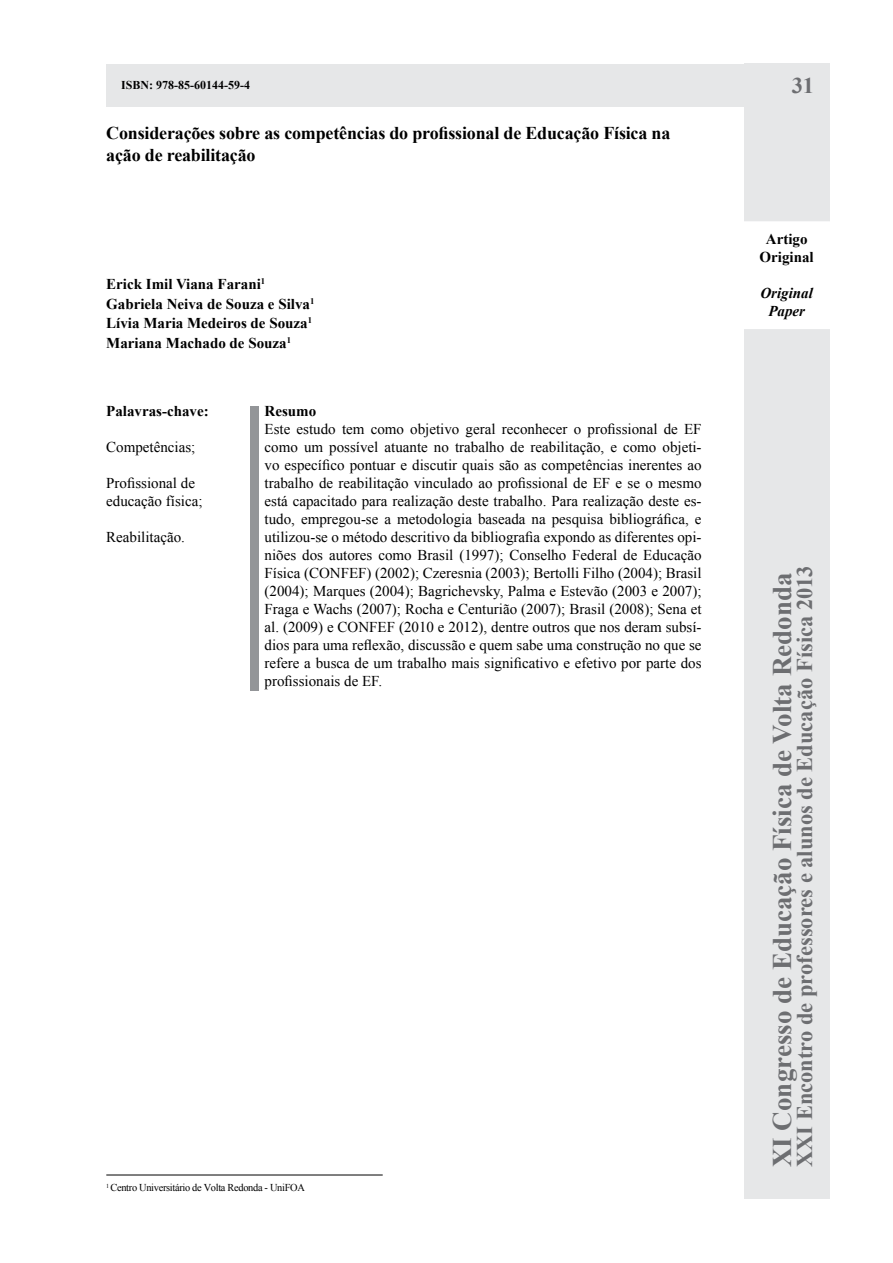
<style>
.page{position:relative;width:893px;height:1263px;background:#fff}
.page>*{position:absolute;margin:0;border:0;box-sizing:border-box;transform-origin:0 0}
.t1{font:700 27px "Times New Roman";color:#6d6e71}
.t2{font:700 22.5px "Times New Roman";color:#6d6e71}
.TÍTULOS{font:700 18px/21.6px "Times New Roman";letter-spacing:-.01em;color:#000}
.RESUMO{font:15px/18px "Times New Roman";color:#000;text-align:justify}
.AUTOR{font:700 15px "Times New Roman";color:#000}
.palavras_chave{font:15px/18px "Times New Roman";color:#000}
.palavras_chave-2{font:700 15px "Times New Roman";color:#000}
.t3{font:italic 700 15px "Times New Roman";color:#000}
.RESUMO-2{font:700 15px "Times New Roman";color:#000}
.AUTOR-2{font:700 12px "Times New Roman";color:#000}
.NOTA_RODAPE{font:10.5px "Times New Roman";letter-spacing:-.03em;color:#000}
</style>
<div class="page">
<div style="left:744px;top:64px;width:85px;height:1135px;background:#e6e7e8"></div>
<div style="left:250px;top:406px;width:8px;height:285px;background:#939598"></div>
<div style="left:106px;top:64px;width:648px;height:42px;background:#e6e7e8"></div>
<div style="left:744px;top:222px;width:85px;height:106px;background:#fff"></div>
<div style="left:743px;top:221px;width:87px;height:108px;border:2px solid #fff"></div>
<hr style="left:106px;top:1174px;width:277px;height:1px;background:#000">
<p class="AUTOR-2" style="left:121px;top:77px;width:130px">ISBN: 978-85-60144-59-4</p>
<p class="TÍTULOS" style="left:106px;top:122px;width:566px">Considerações sobre as competências do profissional de Educação Física na ação de reabilitação</p>
<p class="AUTOR" style="left:106px;top:273px;width:160px">Erick Imil Viana Farani<sup>1</sup></p>
<p class="AUTOR" style="left:106px;top:293px;width:210px">Gabriela Neiva de Souza e Silva<sup>1</sup></p>
<p class="AUTOR" style="left:106px;top:313px;width:207px">Lívia Maria Medeiros de Souza<sup>1</sup></p>
<p class="AUTOR" style="left:106px;top:333px;width:186px">Mariana Machado de Souza<sup>1</sup></p>
<p class="palavras_chave-2" style="left:106px;top:401px;width:104px">Palavras-chave:</p>
<p class="palavras_chave" style="left:106px;top:438px;width:91px">Competências;</p>
<p class="palavras_chave" style="left:106px;top:474px;width:98px">Profissional de educação física;</p>
<p class="palavras_chave" style="left:106px;top:528px;width:80px">Reabilitação.</p>
<p class="RESUMO-2" style="left:265px;top:401px;width:53px">Resumo</p>
<p class="RESUMO" style="left:265px;top:420px;width:439px">Este estudo tem como objetivo geral reconhecer o profissional de EF como um possível atuante no trabalho de reabilitação, e como objeti&shy;vo específico pontuar e discutir quais são as competências inerentes ao trabalho de reabilitação vinculado ao profissional de EF e se o mesmo está capacitado para realização deste trabalho. Para realização deste es&shy;tudo, empregou-se a metodologia baseada na pesquisa bibliográfica, e utilizou-se o método descritivo da bibliografia expondo as diferentes opi&shy;niões dos autores como Brasil (1997); Conselho Federal de Educação Física (CONFEF) (2002); Czeresnia (2003); Bertolli Filho (2004); Brasil (2004); Marques (2004); Bagrichevsky, Palma e Estevão (2003 e 2007); Fraga e Wachs (2007); Rocha e Centurião (2007); Brasil (2008); Sena et al. (2009) e CONFEF (2010 e 2012), dentre outros que nos deram subsí&shy;dios para uma reflexão, discussão e quem sabe uma construção no que se refere a busca de um trabalho mais significativo e efetivo por parte dos profissionais de EF.</p>
<p class="NOTA_RODAPE" style="left:106px;top:1181px;width:200px"><sup>1</sup> Centro Universitário de Volta Redonda - UniFOA</p>
<h2 class="t2" style="left:792px;top:70px;width:24px">31</h2>
<p class="AUTOR" style="left:766px;top:229px;width:43px">Artigo</p>
<p class="AUTOR" style="left:760px;top:247px;width:56px">Original</p>
<p class="t3" style="left:760px;top:283px;width:54px">Original</p>
<p class="t3" style="left:768px;top:301px;width:38px">Paper</p>
<h1 class="t1" style="left:763px;top:1167px;width:596px;rotate:-90deg">XI Congresso de Educação Física de Volta Redonda</h1>
<h2 class="t2" style="left:789px;top:1167px;width:603px;rotate:-90deg">XXI Encontro de professores e alunos de Educação Física 2013</h2>
</div>
